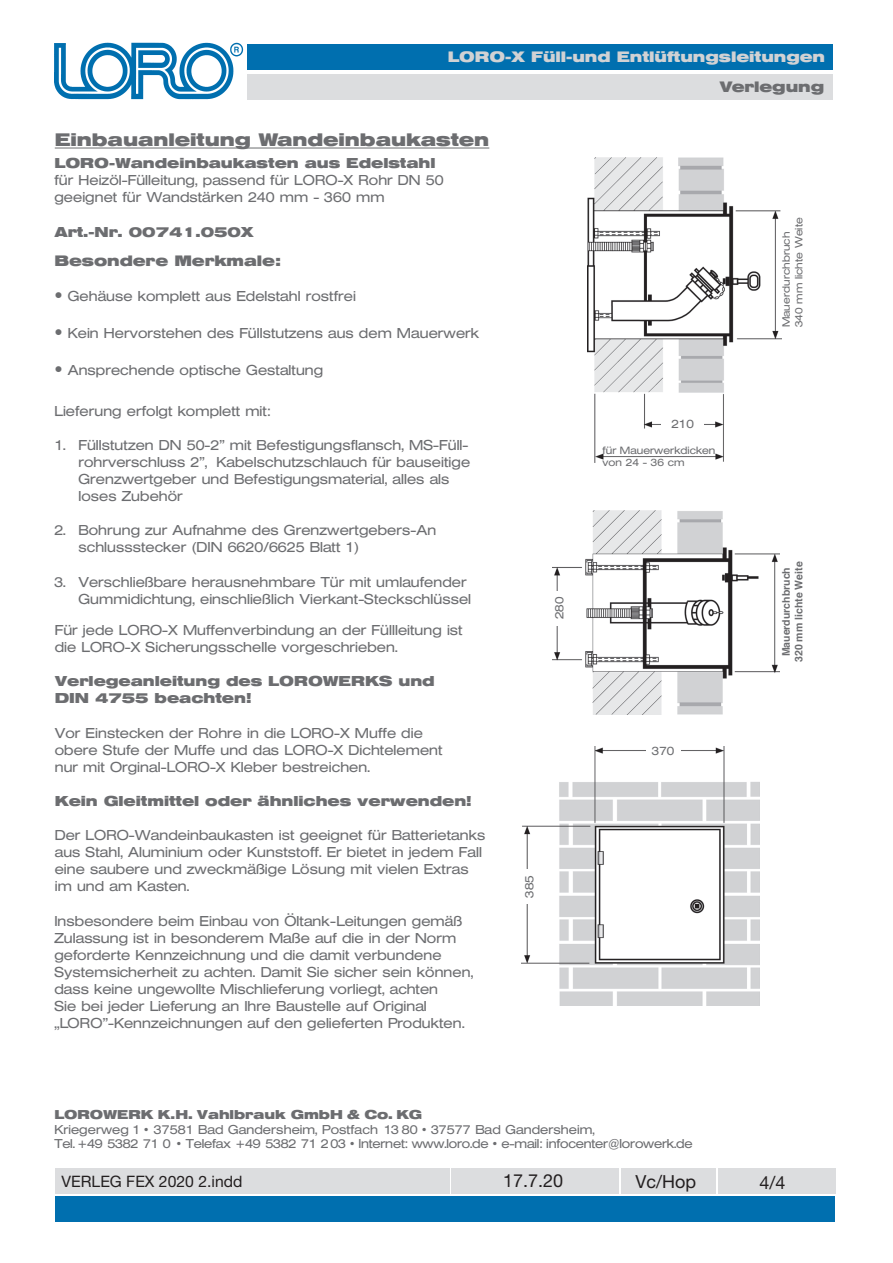
<style>
.page{position:relative;width:893px;height:1263px;background:#fff}
.page>*{position:absolute;margin:0;border:0;box-sizing:border-box;transform-origin:0 0}
.t1{font:700 18px "Helvetica Extended BQ";color:#6c6d70}
.t2{font:18px "Helvetica Neue LT Std";color:#231f20}
.t3{font:15.75px "Helvetica Neue LT Std";color:#231f20}
.t4{font:700 15px "Helvetica Extended BQ";color:#d1d2d4}
.t5{font:700 15px "Helvetica Extended BQ";color:#6c6d70}
.t6{font:300 14.25px/17.1px "Helvetica Extended BQ";color:#6c6d70}
.t7{font:700 14.25px/17.1px "Helvetica Extended BQ";color:#6c6d70}
.t8{font:300 12.75px/14.2px "Helvetica Extended BQ";letter-spacing:-.02em;color:#6c6d70}
.t9{font:700 12.75px "Helvetica Extended BQ";color:#6c6d70}
.t10{font:300 12px "Helvetica Extended BQ";color:#6c6d70}
.t11{font:300 10.5px/12.6px "Helvetica Extended BQ";color:#6c6d70}
.t12{font:700 10.5px/12.6px "Helvetica";color:#6c6d70;text-align:center}
.s1{font-family:"Helvetica Neue LT Std";font-weight:400;font-size:16.5px}
</style>
<div class="page">
<div style="left:247px;top:44px;width:586px;height:26px;background:#006faf"></div>
<div style="left:247px;top:74px;width:586px;height:25px;background:#dcdddf"></div>
<img style="left:54px;top:42px;width:189px;height:58px">
<div style="left:55px;top:1196px;width:780px;height:26px;background:#006faf"></div>
<div style="left:55px;top:1168px;width:394px;height:25px;background:#dcdddf"></div>
<div style="left:451px;top:1168px;width:168px;height:25px;background:#dcdddf"></div>
<div style="left:621px;top:1168px;width:94px;height:25px;background:#dcdddf"></div>
<div style="left:718px;top:1168px;width:117px;height:25px;background:#dcdddf"></div>
<img style="left:522px;top:746px;width:237px;height:259px">
<div style="left:646px;top:744px;width:34px;height:20px;background:#fff"></div>
<img style="left:587px;top:158px;width:194px;height:304px">
<img style="left:553px;top:510px;width:226px;height:204px">
<div style="left:553px;top:591px;width:20px;height:34px;background:#fff"></div>
<div style="left:523px;top:869px;width:16px;height:35px;background:#fff"></div>
<div style="left:661px;top:418px;width:43px;height:16px;background:#fff"></div>
<hr style="left:55px;top:148px;width:434px;height:1px;background:#6c6d70">
<p class="t4" style="left:448px;top:48px;width:379px">LORO-X Füll-und Entlüftungsleitungen</p>
<p class="t5" style="left:719px;top:78px;width:106px">Verlegung</p>
<p class="t1" style="left:55px;top:129px;width:436px">Einbauanleitung Wandeinbaukasten</p>
<p class="t7" style="left:54px;top:155px;width:383px">LORO-Wandeinbaukasten aus Edelstahl</p>
<p class="t6" style="left:54px;top:172px;width:391px">für Heizöl-Fülleitung, passend für LORO-X Rohr DN 50 geeignet für Wandstärken 240 mm - 360 mm</p>
<p class="t7" style="left:54px;top:223px;width:201px">Art.-Nr. 00741.050X</p>
<p class="t5" style="left:54px;top:252px;width:227px">Besondere Merkmale:</p>
<p class="t6" style="left:54px;top:287px;width:303px"><span class="s1">•</span> Gehäuse komplett aus Edelstahl rostfrei</p>
<p class="t6" style="left:54px;top:324px;width:426px"><span class="s1">•</span> Kein Hervorstehen des Füllstutzens aus dem Mauerwerk</p>
<p class="t6" style="left:54px;top:361px;width:270px"><span class="s1">•</span> Ansprechende optische Gestaltung</p>
<p class="t6" style="left:54px;top:402px;width:217px">Lieferung erfolgt komplett mit:</p>
<p class="t6" style="left:78px;top:436px;width:393px;text-indent:-24px">1. Füllstutzen DN 50-2” mit Befestigungsflansch, MS-Füll&shy;rohrverschluss 2”, Kabelschutzschlauch für bauseitige Grenzwertgeber und Befestigungsmaterial, alles als loses Zubehör</p>
<p class="t6" style="left:78px;top:522px;width:359px;text-indent:-24px">2. Bohrung zur Aufnahme des Grenzwertgebers-An schlussstecker (DIN 6620/6625 Blatt 1)</p>
<p class="t6" style="left:78px;top:573px;width:394px;text-indent:-24px">3. Verschließbare herausnehmbare Tür mit umlaufender<br>Gummidichtung, einschließlich Vierkant-Steckschlüssel</p>
<p class="t6" style="left:55px;top:622px;width:409px">Für jede LORO-X Muffenverbindung an der Füllleitung ist die LORO-X Sicherungsschelle vorgeschrieben.</p>
<p class="t7" style="left:55px;top:673px;width:381px">Verlegeanleitung des LOROWERKS und<br>DIN 4755 beachten!</p>
<p class="t6" style="left:55px;top:724px;width:389px">Vor Einstecken der Rohre in die LORO-X Muffe die obere Stufe der Muffe und das LORO-X Dichtelement nur mit Orginal-LORO-X Kleber bestreichen.</p>
<p class="t7" style="left:55px;top:793px;width:418px">Kein Gleitmittel oder ähnliches verwenden!</p>
<p class="t6" style="left:55px;top:827px;width:432px">Der LORO-Wandeinbaukasten ist geeignet für Batterietanks aus Stahl, Aluminium oder Kunststoff. Er bietet in jedem Fall eine saubere und zweckmäßige Lösung mit vielen Extras im und am Kasten.</p>
<p class="t6" style="left:54px;top:913px;width:421px">Insbesondere beim Einbau von Öltank-Leitungen gemäß Zulassung ist in besonderem Maße auf die in der Norm geforderte Kennzeichnung und die damit verbundene Systemsicherheit zu achten. Damit Sie sicher sein können, dass keine ungewollte Mischlieferung vorliegt, achten<br>Sie bei jeder Lieferung an Ihre Baustelle auf Original „LORO”-Kennzeichnungen auf den gelieferten Produkten.</p>
<p class="t10" style="left:552px;top:619px;width:24px;rotate:-90deg">280</p>
<p class="t10" style="left:522px;top:898px;width:24px;rotate:-90deg">385</p>
<p class="t10" style="left:671px;top:417px;width:24px">210</p>
<p class="t11" style="left:602px;top:444px;width:115px">für Mauerwerkdicken von 24 - 36 cm</p>
<p class="t10" style="left:652px;top:744px;width:24px">370</p>
<p class="t9" style="left:54px;top:1107px;width:369px">LOROWERK K.H. Vahlbrauk GmbH &amp; Co. KG</p>
<p class="t8" style="left:54px;top:1122px;width:640px">Kriegerweg 1 • 37581 Bad Gandersheim, Postfach 13 80 • 37577 Bad Gandersheim,<br>Tel. +49 5382 71 0 • Telefax +49 5382 71 203 • Internet: www.loro.de • e-mail: infocenter@lorowerk.de</p>
<p class="t11" style="left:780px;top:327px;width:112px;rotate:-90deg">Mauerdurchbruch<br>340 mm lichte Weite</p>
<p class="t12" style="left:780px;top:662px;width:102px;rotate:-90deg">Mauerdurchbruch<br>320 mm lichte Weite</p>
<p class="t3" style="left:62px;top:1172px;width:182px">VERLEG FEX 2020 2.indd</p>
<p class="t2" style="left:503px;top:1170px;width:62px">17.7.20</p>
<p class="t2" style="left:635px;top:1170px;width:62px">Vc/Hop</p>
<p class="t2" style="left:760px;top:1172px;width:28px">4/4</p>
</div>
